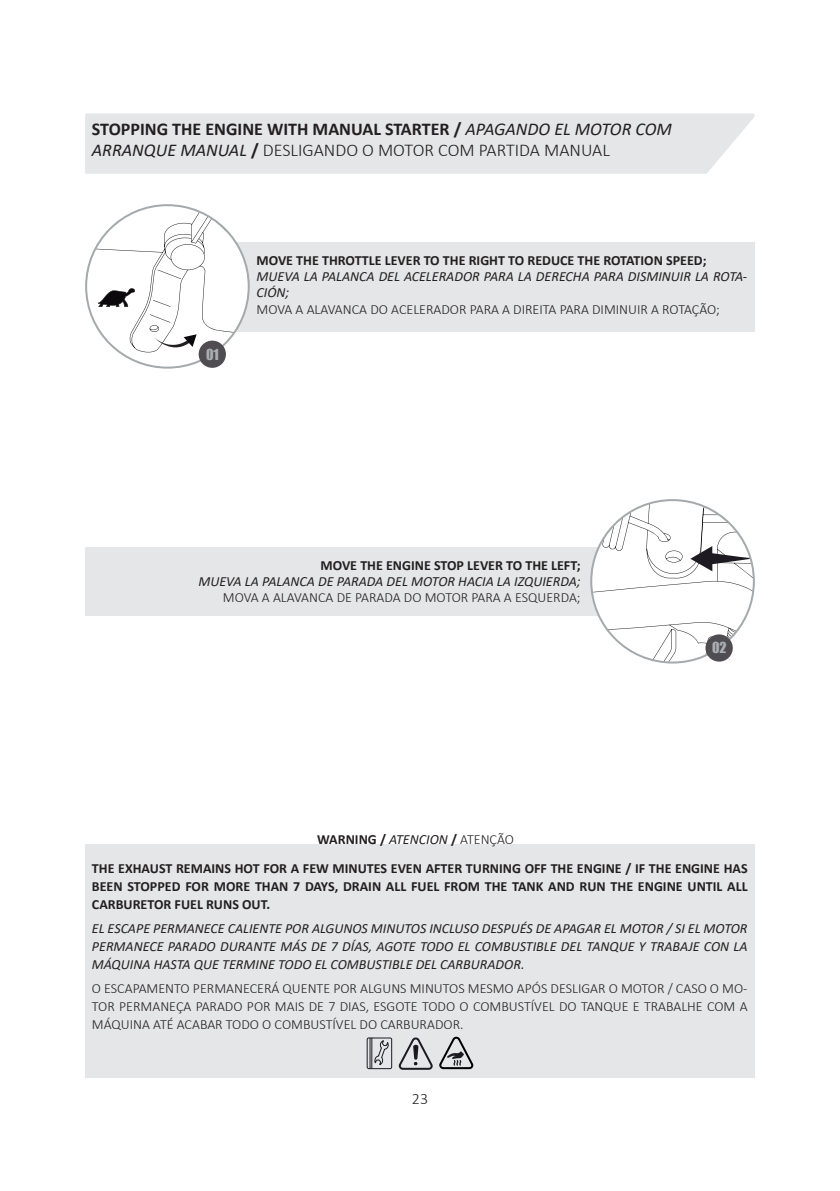
<style>
.page{position:relative;width:840px;height:1191px;background:#fff}
.page>*{position:absolute;margin:0;border:0;box-sizing:border-box;transform-origin:0 0}
.t1{font:700 18px/21.6px "Calibri";color:#231f20}
.t2{font:300 16px "Calibri";color:#231f20}
.t3{font:italic 14px/18px "Calibri";color:#231f20;text-align:justify}
.t4{font:300 14px/18px "Calibri";color:#231f20;text-align:justify}
.t5{font:700 14px/18px "Calibri";color:#231f20;text-align:justify}
.t6{font:14px "Impact";color:#aaaeb2}
.s1{font-weight:400;font-style:italic}
.s2{font-weight:300}
</style>
<div class="page">
<div style="left:85px;top:844px;width:669px;height:233px;background:#e5e6e7"></div>
<div style="left:85px;top:113px;width:670px;height:61px;background:#e5e6e7"></div>
<div style="left:167px;top:242px;width:587px;height:89px;background:#e5e6e7"></div>
<svg style="left:85px;top:204px;width:164px;height:165px"></svg>
<div style="left:85px;top:547px;width:587px;height:68px;background:#e5e6e7"></div>
<svg style="left:590px;top:499px;width:164px;height:164px"></svg>
<div style="left:198px;top:340px;width:28px;height:28px;background:#4f4d52;border-radius:50%"></div>
<div style="left:705px;top:634px;width:27px;height:27px;background:#4f4d52;border-radius:50%"></div>
<svg style="left:366px;top:1037px;width:26px;height:32px"></svg>
<svg style="left:398px;top:1037px;width:34px;height:32px"></svg>
<svg style="left:439px;top:1036px;width:34px;height:33px"></svg>
<p class="t1" style="left:92px;top:118px;width:581px">STOPPING THE ENGINE WITH MANUAL STARTER / <span class="s1">APAGANDO EL MOTOR COM<br>ARRANQUE MANUAL</span> / <span class="s2">DESLIGANDO O MOTOR COM PARTIDA MANUAL</span></p>
<p class="t6" style="left:206px;top:343px;width:14px">01</p>
<p class="t5" style="left:256px;top:252px;width:451px">MOVE THE THROTTLE LEVER TO THE RIGHT TO REDUCE THE ROTATION SPEED;</p>
<p class="t3" style="left:256px;top:268px;width:492px;line-height:16px">MUEVA LA PALANCA DEL ACELERADOR PARA LA DERECHA PARA DISMINUIR LA ROTA-<br>CIÓN;</p>
<p class="t4" style="left:256px;top:300px;width:464px">MOVA A ALAVANCA DO ACELERADOR PARA A DIREITA PARA DIMINUIR A ROTAÇÃO;</p>
<p class="t5" style="left:320px;top:556px;width:261px">MOVE THE ENGINE STOP LEVER TO THE LEFT;</p>
<p class="t3" style="left:198px;top:572px;width:383px">MUEVA LA PALANCA DE PARADA DEL MOTOR HACIA LA IZQUIERDA;</p>
<p class="t4" style="left:223px;top:588px;width:359px">MOVA A ALAVANCA DE PARADA DO MOTOR PARA A ESQUERDA;</p>
<p class="t5" style="left:317px;top:830px;width:198px">WARNING / <span class="s1">ATENCION</span> / <span class="s2">ATENÇÃO</span></p>
<p class="t6" style="left:711px;top:637px;width:16px">02</p>
<p class="t5" style="left:92px;top:858px;width:656px">THE EXHAUST REMAINS HOT FOR A FEW MINUTES EVEN AFTER TURNING OFF THE ENGINE / IF THE ENGINE HAS BEEN STOPPED FOR MORE THAN 7 DAYS, DRAIN ALL FUEL FROM THE TANK AND RUN THE ENGINE UNTIL ALL CARBURETOR FUEL RUNS OUT.</p>
<p class="t3" style="left:92px;top:918px;width:656px">EL ESCAPE PERMANECE CALIENTE POR ALGUNOS MINUTOS INCLUSO DESPUÉS DE APAGAR EL MOTOR / SI EL MOTOR PERMANECE PARADO DURANTE MÁS DE 7 DÍAS, AGOTE TODO EL COMBUSTIBLE DEL TANQUE Y TRABAJE CON LA MÁQUINA HASTA QUE TERMINE TODO EL COMBUSTIBLE DEL CARBURADOR.</p>
<p class="t4" style="left:92px;top:978px;width:656px">O ESCAPAMENTO PERMANECERÁ QUENTE POR ALGUNS MINUTOS MESMO APÓS DESLIGAR O MOTOR / CASO O MO-TOR PERMANEÇA PARADO POR MAIS DE 7 DIAS, ESGOTE TODO O COMBUSTÍVEL DO TANQUE E TRABALHE COM A MÁQUINA ATÉ ACABAR TODO O COMBUSTÍVEL DO CARBURADOR.</p>
<p class="t2" style="left:411px;top:1089px;width:18px">23</p>
</div>
